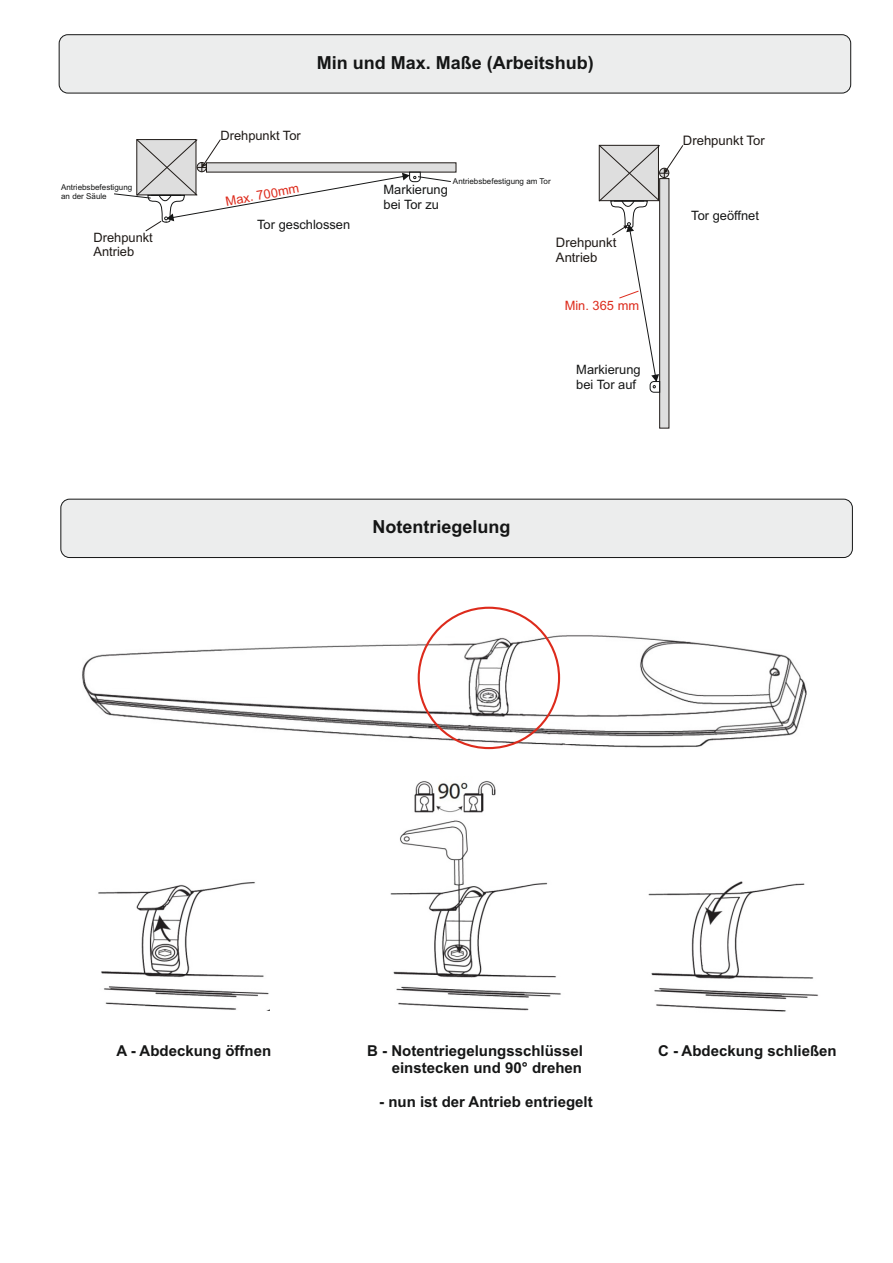
<style>
.page{position:relative;width:893px;height:1263px;background:#fff}
.page>*{position:absolute;margin:0;border:0;box-sizing:border-box;transform-origin:0 0}
.t1{font:24px "Arial";color:#151616}
.t2{font:700 18px "Arial";color:#151616}
.t3{font:700 15px "Arial";color:#151616}
.t4{font:13.05px/14.7px "Arial";color:#1f1a17}
.t5{font:12.9px/14.4px "Arial";color:#151616}
.t6{font:12.9px/14.7px "Arial";color:#1f1a17}
.t7{font:12.9px "Arial";color:#dd2b1c}
.t8{font:8.1px/9px "Arial";color:#151616}
</style>
<div class="page">
<svg style="left:114px;top:139px;width:342px;height:92px"></svg>
<svg style="left:599px;top:145px;width:84px;height:283px"></svg>
<div style="left:59px;top:35px;width:792px;height:58px;background:#eceded;border:1px solid #151616;border-radius:9px"></div>
<div style="left:61px;top:499px;width:791px;height:59px;background:#eceded;border:1px solid #151616;border-radius:9px"></div>
<img style="left:648px;top:881px;width:171px;height:131px">
<img style="left:82px;top:629px;width:725px;height:121px">
<img style="left:98px;top:882px;width:171px;height:129px">
<img style="left:390px;top:781px;width:171px;height:230px">
<p class="t8" style="left:61px;top:183px;width:73px">Antriebsbefestigung an der Säule</p>
<p class="t6" style="left:93px;top:231px;width:61px">Drehpunkt<br>Antrieb</p>
<h1 class="t1" style="left:314px;top:43px;width:214px">Min. und max.Maße</h1>
<p class="t2" style="left:317px;top:55px;width:279px">Min und Max. Maße (Arbeitshub)</p>
<p class="t6" style="left:220px;top:129px;width:82px">Drehpunkt Tor</p>
<p class="t7" style="left:225px;top:196px;width:76px;rotate:-10deg">Max. 700mm</p>
<p class="t8" style="left:453px;top:177px;width:99px">Antriebsbefestigung am Tor</p>
<p class="t5" style="left:383px;top:184px;width:66px">Markierung</p>
<p class="t5" style="left:383px;top:198px;width:57px">bei Tor zu</p>
<p class="t5" style="left:257px;top:218px;width:95px">Tor geschlossen</p>
<p class="t4" style="left:556px;top:237px;width:62px">Drehpunkt<br>Antrieb</p>
<p class="t7" style="left:565px;top:300px;width:76px">Min. 365 mm</p>
<p class="t5" style="left:576px;top:364px;width:66px">Markierung bei Tor auf</p>
<p class="t4" style="left:683px;top:135px;width:83px">Drehpunkt Tor</p>
<p class="t5" style="left:691px;top:210px;width:69px">Tor geöffnet</p>
<h1 class="t1" style="left:316px;top:507px;width:214px">Min. und max.Maße</h1>
<p class="t2" style="left:373px;top:520px;width:140px">Notentriegelung</p>
<p class="t3" style="left:117px;top:1045px;width:156px">A - Abdeckung öffnen</p>
<p class="t3" style="left:367px;top:1045px;width:217px">B - Notentriegelungsschlüssel</p>
<p class="t3" style="left:658px;top:1045px;width:180px">C - Abdeckung schließen</p>
<p class="t3" style="left:392px;top:1062px;width:192px">einstecken und 90° drehen</p>
<p class="t3" style="left:379px;top:1095px;width:215px">- nun ist der Antrieb entriegelt</p>
</div>
